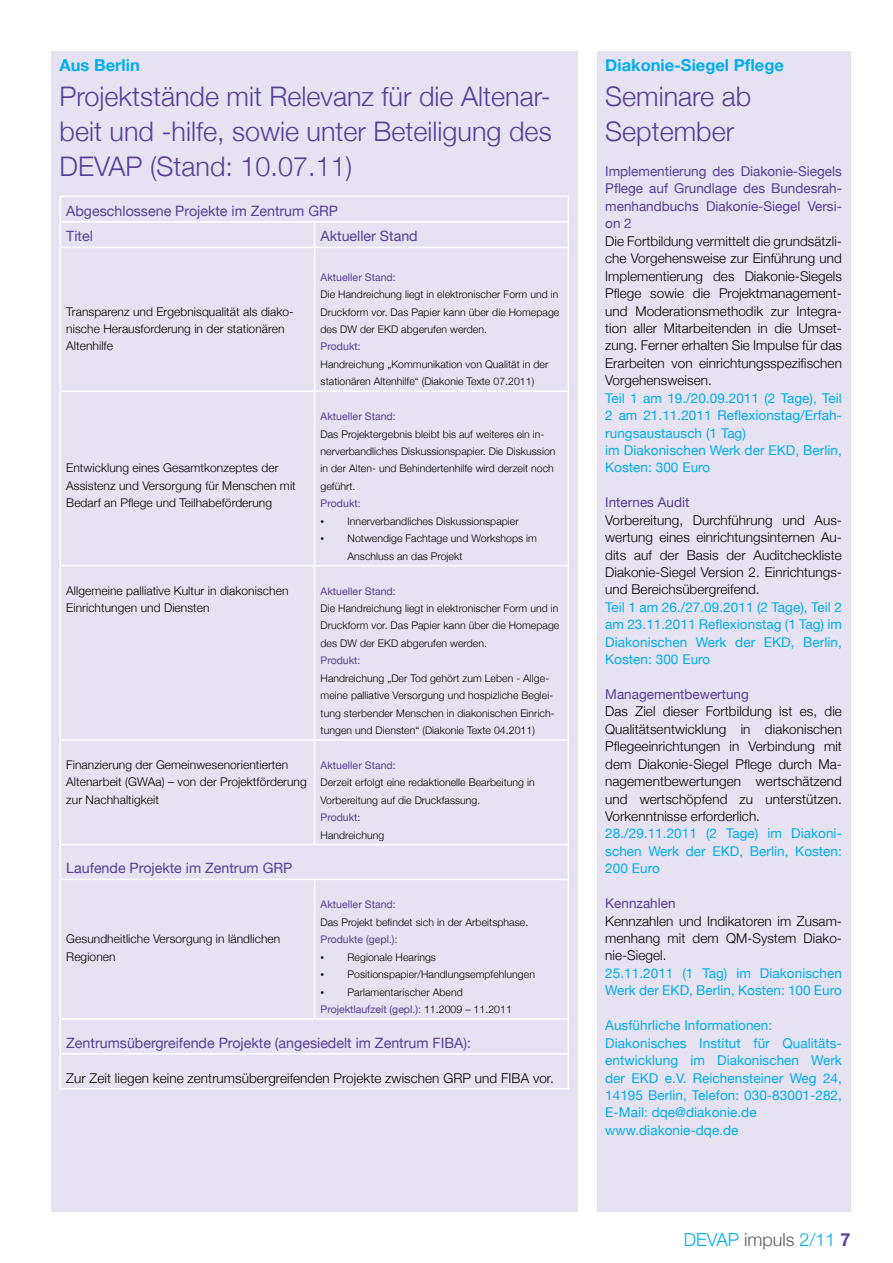
<style>
.page{position:relative;width:893px;height:1263px;background:#fff}
.page>*{position:absolute;margin:0;border:0;box-sizing:border-box;transform-origin:0 0}
.t1{font:300 27px/34.8px "Helvetica Neue";color:#583f99}
.t2{font:300 18px "Helvetica Neue";color:#00aeef}
.t3{font:700 16.5px "Helvetica Neue";color:#00aeef}
.t4{font:14.25px/25.5px "Helvetica Neue";color:#583f99}
.t5{font:300 13.5px/17.4px "Helvetica Neue";letter-spacing:.005em;color:#000;text-align:justify}
.t6{font:13.5px/17.4px "Helvetica Neue";letter-spacing:.005em;color:#00aeef}
.t7{font:13.5px/17.4px "Helvetica Neue";color:#583f99;text-align:justify}
.t8{font:300 12px/17.4px "Helvetica Neue";letter-spacing:.005em;color:#000}
.t9{font:300 10.5px/17.4px "Helvetica Neue";letter-spacing:.005em;color:#000}
.t10{font:10.5px "Helvetica Neue";letter-spacing:.005em;color:#583f99}
.s1{font-family:"Times New Roman";font-weight:400}
.s2{font-weight:400;color:#583f99}
.s3{color:#58595b}
.s4{font-weight:700;color:#583f99}
</style>
<div class="page">
<div style="left:597px;top:51px;width:253px;height:1161px;background:#e6e2f1"></div>
<div style="left:51px;top:51px;width:527px;height:1161px;background:#e6e2f1"></div>
<hr style="left:60px;top:196px;width:255px;height:1px;background:#fff">
<hr style="left:315px;top:196px;width:254px;height:1px;background:#fff">
<hr style="left:60px;top:221px;width:255px;height:2px;background:#fff">
<svg style="left:60px;top:197px;width:1px;height:50px"></svg>
<hr style="left:315px;top:221px;width:254px;height:2px;background:#fff">
<svg style="left:314px;top:223px;width:1px;height:24px"></svg>
<svg style="left:568px;top:197px;width:1px;height:50px"></svg>
<hr style="left:60px;top:248px;width:1px;height:142px;background:#fff">
<hr style="left:60px;top:392px;width:1px;height:173px;background:#fff">
<hr style="left:314px;top:248px;width:1px;height:142px;background:#fff">
<hr style="left:568px;top:248px;width:1px;height:142px;background:#fff">
<hr style="left:314px;top:392px;width:1px;height:173px;background:#fff">
<hr style="left:568px;top:392px;width:1px;height:173px;background:#fff">
<hr style="left:60px;top:247px;width:255px;height:1px;background:#fff">
<hr style="left:315px;top:247px;width:254px;height:1px;background:#fff">
<hr style="left:60px;top:390px;width:255px;height:2px;background:#fff">
<hr style="left:315px;top:390px;width:254px;height:2px;background:#fff">
<hr style="left:60px;top:565px;width:255px;height:1px;background:#fff">
<hr style="left:60px;top:566px;width:1px;height:173px;background:#fff">
<hr style="left:315px;top:565px;width:254px;height:1px;background:#fff">
<hr style="left:314px;top:566px;width:1px;height:173px;background:#fff">
<hr style="left:568px;top:566px;width:1px;height:173px;background:#fff">
<hr style="left:60px;top:739px;width:255px;height:2px;background:#fff">
<hr style="left:60px;top:741px;width:1px;height:103px;background:#fff">
<hr style="left:315px;top:739px;width:254px;height:2px;background:#fff">
<hr style="left:314px;top:741px;width:1px;height:103px;background:#fff">
<hr style="left:568px;top:741px;width:1px;height:103px;background:#fff">
<hr style="left:60px;top:844px;width:255px;height:1px;background:#fff">
<hr style="left:60px;top:845px;width:1px;height:34px;background:#fff">
<hr style="left:315px;top:844px;width:254px;height:1px;background:#fff">
<hr style="left:568px;top:845px;width:1px;height:34px;background:#fff">
<hr style="left:60px;top:880px;width:1px;height:138px;background:#fff">
<hr style="left:314px;top:880px;width:1px;height:138px;background:#fff">
<hr style="left:568px;top:880px;width:1px;height:138px;background:#fff">
<hr style="left:60px;top:879px;width:255px;height:1px;background:#fff">
<hr style="left:315px;top:879px;width:254px;height:1px;background:#fff">
<hr style="left:60px;top:1020px;width:1px;height:33px;background:#fff">
<hr style="left:60px;top:1054px;width:1px;height:34px;background:#fff">
<hr style="left:568px;top:1020px;width:1px;height:33px;background:#fff">
<hr style="left:568px;top:1054px;width:1px;height:34px;background:#fff">
<hr style="left:60px;top:1018px;width:255px;height:2px;background:#fff">
<hr style="left:60px;top:1053px;width:255px;height:1px;background:#fff">
<hr style="left:315px;top:1053px;width:254px;height:1px;background:#fff">
<hr style="left:60px;top:1088px;width:255px;height:1px;background:#fff">
<hr style="left:315px;top:1088px;width:254px;height:1px;background:#fff">
<hr style="left:315px;top:1018px;width:254px;height:2px;background:#fff">
<h3 class="t3" style="left:60px;top:55px;width:82px">Aus Berlin</h3>
<h1 class="t1" style="left:60px;top:79px;width:494px;text-align:justify">Projektstände mit Relevanz für die Altenar&shy;beit und -hilfe, sowie unter Beteiligung des DEVAP (Stand: 10.07.11)</h1>
<h3 class="t4" style="left:66px;top:198px;width:273px">Abgeschlossene Projekte im Zentrum GRP<br>Titel</h3>
<h3 class="t4" style="left:321px;top:223px;width:99px">Aktueller Stand</h3>
<p class="t8" style="left:66px;top:302px;width:229px">Transparenz und Ergebnisqualität als diako&shy;nische Herausforderung in der stationären<br>Altenhilfe</p>
<p class="t8" style="left:66px;top:459px;width:231px">Entwicklung eines Gesamtkonzeptes der<br>Assistenz und Versorgung für Menschen mit<br>Bedarf an Pflege und Teilhabeförderung</p>
<p class="t10" style="left:321px;top:271px;width:77px">Aktueller Stand:</p>
<p class="t9" style="left:321px;top:285px;width:240px;text-align:justify">Die Handreichung liegt in elektronischer Form und in Druckform vor. Das Papier kann über die Homepage des DW der EKD abgerufen werden.</p>
<p class="t10" style="left:321px;top:340px;width:42px">Produkt:</p>
<p class="t9" style="left:321px;top:355px;width:229px">Handreichung „Kommunikation von Qualität in der stationären Altenhilfe“ (Diakonie Texte 07.2011)</p>
<p class="t10" style="left:321px;top:410px;width:77px">Aktueller Stand:</p>
<p class="t9" style="left:321px;top:425px;width:236px">Das Projektergebnis bleibt bis auf weiteres ein in&shy;nerverbandliches Diskussionspapier. Die Diskussion in der Alten- und Behindertenhilfe wird derzeit noch geführt.</p>
<p class="t10" style="left:321px;top:497px;width:42px">Produkt:</p>
<p class="t9" style="left:321px;top:512px;width:200px"><span class="s1">•</span> Innerverbandliches Diskussionspapier</p>
<p class="t9" style="left:348px;top:529px;width:191px;text-indent:-27px"><span class="s1">•</span> Notwendige Fachtage und Workshops im<br>Anschluss an das Projekt</p>
<p class="t8" style="left:66px;top:581px;width:224px">Allgemeine palliative Kultur in diakonischen<br>Einrichtungen und Diensten</p>
<p class="t10" style="left:321px;top:584px;width:77px">Aktueller Stand:</p>
<p class="t9" style="left:321px;top:599px;width:240px;text-align:justify">Die Handreichung liegt in elektronischer Form und in Druckform vor. Das Papier kann über die Homepage des DW der EKD abgerufen werden.</p>
<p class="t10" style="left:321px;top:654px;width:41px">Produkt:</p>
<p class="t9" style="left:321px;top:669px;width:236px">Handreichung „Der Tod gehört zum Leben - Allge&shy;meine palliative Versorgung und hospizliche Beglei&shy;tung sterbender Menschen in diakonischen Einrich&shy;tungen und Diensten“ (Diakonie Texte 04.2011)</p>
<p class="t8" style="left:66px;top:756px;width:242px">Finanzierung der Gemeinwesenorientierten<br>Altenarbeit (GWAa) – von der Projektförderung zur Nachhaltigkeit</p>
<p class="t10" style="left:321px;top:759px;width:77px">Aktueller Stand:</p>
<p class="t9" style="left:321px;top:774px;width:216px">Derzeit erfolgt eine redaktionelle Bearbeitung in<br>Vorbereitung auf die Druckfassung.<br><span class="s2">Produkt</span>:<br>Handreichung</p>
<h3 class="t4" style="left:66px;top:855px;width:228px">Laufende Projekte im Zentrum GRP</h3>
<p class="t10" style="left:321px;top:898px;width:77px">Aktueller Stand:</p>
<p class="t9" style="left:321px;top:913px;width:209px">Das Projekt befindet sich in der Arbeitsphase.</p>
<p class="t10" style="left:321px;top:933px;width:79px">Produkte (gepl.):</p>
<p class="t9" style="left:321px;top:948px;width:117px"><span class="s1">•</span> Regionale Hearings</p>
<p class="t9" style="left:321px;top:965px;width:216px"><span class="s1">•</span> Positionspapier/Handlungsempfehlungen</p>
<p class="t9" style="left:321px;top:983px;width:193px"><span class="s1">•</span> Parlamentarischer Abend<br><span class="s2">Projektlaufzeit (gepl.):</span> 11.2009 – 11.2011</p>
<h3 class="t4" style="left:66px;top:1030px;width:406px">Zentrumsübergreifende Projekte (angesiedelt im Zentrum FIBA):</h3>
<p class="t5" style="left:66px;top:1069px;width:489px">Zur Zeit liegen keine zentrumsübergreifenden Projekte zwischen GRP und FIBA vor.</p>
<p class="t8" style="left:66px;top:930px;width:215px">Gesundheitliche Versorgung in ländlichen<br>Regionen</p>
<h3 class="t3" style="left:605px;top:55px;width:180px">Diakonie-Siegel Pflege</h3>
<h1 class="t1" style="left:605px;top:79px;width:148px">Seminare ab<br>September</h1>
<p class="t7" style="left:605px;top:162px;width:238px">Implementierung des Diakonie-Siegels Pflege auf Grundlage des Bundesrah&shy;menhandbuchs Diakonie-Siegel Versi&shy;on 2</p>
<p class="t5" style="left:605px;top:232px;width:238px">Die Fortbildung vermittelt die grundsätzli&shy;che Vorgehensweise zur Einführung und Implementierung des Diakonie-Siegels Pflege sowie die Projektmanagement&shy;und Moderationsmethodik zur Integra&shy;tion aller Mitarbeitenden in die Umset&shy;zung. Ferner erhalten Sie Impulse für das Erarbeiten von einrichtungsspezifischen Vorgehensweisen.</p>
<p class="t6" style="left:605px;top:389px;width:238px">Teil 1 am 19./20.09.2011 (2 Tage), Teil<br>2 am 21.11.2011 Reflexionstag/Erfah&shy;rungsaustausch (1 Tag)<br>im Diakonischen Werk der EKD, Berlin,<br>Kosten: 300 Euro</p>
<p class="t7" style="left:605px;top:494px;width:86px">Internes Audit</p>
<p class="t5" style="left:605px;top:511px;width:238px">Vorbereitung, Durchführung und Aus&shy;wertung eines einrichtungsinternen Au&shy;dits auf der Basis der Auditcheckliste Diakonie-Siegel Version 2. Einrichtungs&shy;und Bereichsübergreifend.</p>
<p class="t6" style="left:605px;top:598px;width:238px;text-align:justify">Teil 1 am 26./27.09.2011 (2 Tage), Teil 2 am 23.11.2011 Reflexionstag (1 Tag) im Diakonischen Werk der EKD, Berlin, Kosten: 300 Euro</p>
<p class="t7" style="left:605px;top:685px;width:145px">Managementbewertung</p>
<p class="t5" style="left:605px;top:703px;width:238px">Das Ziel dieser Fortbildung ist es, die Qualitätsentwicklung in diakonischen Pflegeeinrichtungen in Verbindung mit dem Diakonie-Siegel Pflege durch Ma&shy;nagementbewertungen wertschätzend und wertschöpfend zu unterstützen.<br>Vorkenntnisse erforderlich.</p>
<p class="t6" style="left:605px;top:825px;width:238px;text-align:justify">28./29.11.2011 (2 Tage) im Diakoni&shy;schen Werk der EKD, Berlin, Kosten:<br>200 Euro</p>
<p class="t7" style="left:605px;top:894px;width:72px">Kennzahlen</p>
<p class="t5" style="left:605px;top:912px;width:238px">Kennzahlen und Indikatoren im Zusam&shy;menhang mit dem QM-System Diako&shy;nie-Siegel.</p>
<p class="t6" style="left:605px;top:964px;width:238px">25.11.2011 (1 Tag) im Diakonischen<br>Werk der EKD, Berlin, Kosten: 100 Euro</p>
<p class="t6" style="left:605px;top:1016px;width:238px">Ausführliche Informationen:<br>Diakonisches Institut für Qualitäts&shy;entwicklung im Diakonischen Werk der EKD e.V. Reichensteiner Weg 24,<br>14195 Berlin, Telefon: 030-83001-282,<br>E-Mail: dqe@diakonie.de www.diakonie-dqe.de</p>
<h2 class="t2" style="left:684px;top:1229px;width:168px">DEVAP <span class="s3">impuls</span> 2/11 <span class="s4">7</span></h2>
</div>
